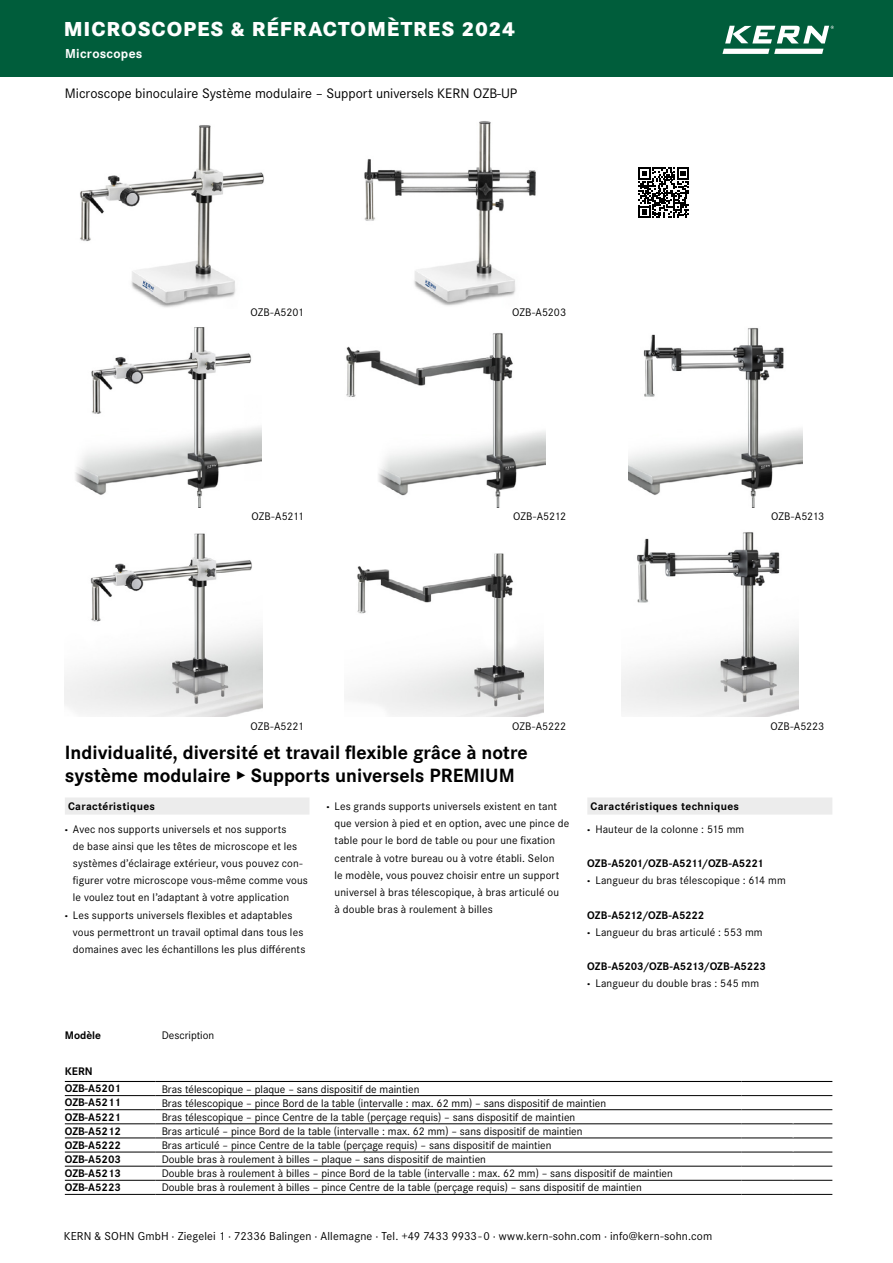
<style>
.page{position:relative;width:893px;height:1263px;background:#fff}
.page>*{position:absolute;margin:0;border:0;box-sizing:border-box;transform-origin:0 0}
.t1{font:800 21px "Corporate S Pro";letter-spacing:.045em;color:#fff}
.t2{font:700 19.95px/22.8px "Corporate S Pro";color:#000}
.t3{font:14.25px "Corporate S Pro";color:#000}
.t4{font:700 13.5px "Corporate S Pro";letter-spacing:.015em;color:#fff}
.t5{font:12px "Corporate S Pro";letter-spacing:.015em;color:#000}
.t6{font:11.4px/17.1px "Corporate S Pro";letter-spacing:.005em;color:#000}
.t7{font:700 11.4px/14.1px "Corporate S Pro";color:#000}
.t8{font:700 11.4px/22.8px "Corporate S Pro";letter-spacing:.03em;color:#000}
.t9{font:11.4px "Corporate S Pro";letter-spacing:-.015em;color:#000}
.s1{font-weight:700}
.s2{font-weight:800}
.s3{font-weight:400}
</style>
<div class="page">
<img style="left:80px;top:125px;width:184px;height:183px">
<img style="left:75px;top:327px;width:186px;height:181px">
<img style="left:65px;top:533px;width:197px;height:183px">
<img style="left:346px;top:333px;width:199px;height:175px">
<img style="left:348px;top:553px;width:195px;height:163px">
<img style="left:364px;top:121px;width:172px;height:185px">
<img style="left:629px;top:328px;width:173px;height:180px">
<img style="left:621px;top:532px;width:177px;height:184px">
<hr style="left:741px;top:1109px;width:91px;height:1px;background:#000">
<hr style="left:741px;top:1138px;width:91px;height:1px;background:#000">
<hr style="left:741px;top:1152px;width:91px;height:1px;background:#000">
<hr style="left:741px;top:1180px;width:91px;height:1px;background:#000">
<hr style="left:65px;top:1109px;width:91px;height:1px;background:#000">
<hr style="left:65px;top:1138px;width:91px;height:1px;background:#000">
<hr style="left:65px;top:1152px;width:91px;height:1px;background:#000">
<hr style="left:65px;top:1180px;width:91px;height:1px;background:#000">
<hr style="left:156px;top:1095px;width:585px;height:1px;background:#000">
<hr style="left:156px;top:1123px;width:585px;height:1px;background:#000">
<hr style="left:156px;top:1166px;width:585px;height:1px;background:#000">
<hr style="left:156px;top:1194px;width:585px;height:1px;background:#000">
<hr style="left:156px;top:1109px;width:585px;height:1px;background:#000">
<hr style="left:156px;top:1138px;width:585px;height:1px;background:#000">
<hr style="left:156px;top:1152px;width:585px;height:1px;background:#000">
<hr style="left:156px;top:1180px;width:585px;height:1px;background:#000">
<hr style="left:65px;top:1081px;width:91px;height:1px;background:#000">
<hr style="left:156px;top:1081px;width:585px;height:1px;background:#000">
<hr style="left:741px;top:1081px;width:91px;height:1px;background:#000">
<hr style="left:741px;top:1095px;width:91px;height:1px;background:#000">
<hr style="left:741px;top:1123px;width:91px;height:1px;background:#000">
<hr style="left:741px;top:1166px;width:91px;height:1px;background:#000">
<hr style="left:741px;top:1194px;width:91px;height:1px;background:#000">
<hr style="left:65px;top:1095px;width:91px;height:1px;background:#000">
<hr style="left:65px;top:1123px;width:91px;height:1px;background:#000">
<hr style="left:65px;top:1166px;width:91px;height:1px;background:#000">
<hr style="left:65px;top:1194px;width:91px;height:1px;background:#000">
<div style="left:65px;top:797px;width:244px;height:17px;background:#ececec"></div>
<div style="left:587px;top:797px;width:245px;height:17px;background:#ececec"></div>
<svg style="left:638px;top:167px;width:51px;height:51px"></svg>
<div style="left:0;top:0;width:893px;height:76px;background:#005d3b"></div>
<svg style="left:722px;top:49px;width:101px;height:5px"></svg>
<svg style="left:725px;top:26px;width:109px;height:17px"></svg>
<h1 class="t1" style="left:64px;top:12px;width:453px">MICROSCOPES &amp; RÉFRACTOMÈTRES 2024</h1>
<p class="t4" style="left:65px;top:43px;width:79px">Microscopes</p>
<p class="t3" style="left:65px;top:83px;width:454px">Microscope binoculaire Système modulaire – Support universels KERN OZB-UP</p>
<p class="t6" style="left:251px;top:302px;width:55px">OZB-A5201</p>
<p class="t6" style="left:512px;top:302px;width:56px">OZB-A5203</p>
<p class="t9" style="left:252px;top:508px;width:54px">OZB-A5211</p>
<p class="t9" style="left:513px;top:508px;width:54px">OZB-A5212</p>
<p class="t6" style="left:251px;top:716px;width:55px">OZB-A5221</p>
<p class="t6" style="left:512px;top:716px;width:55px">OZB-A5222</p>
<h2 class="t2" style="left:65px;top:739px;width:464px">Individualité, diversité et travail flexible grâce à notre système modulaire ▸ Supports universels PREMIUM</h2>
<p class="t9" style="left:771px;top:508px;width:55px">OZB-A5213</p>
<p class="t6" style="left:770px;top:716px;width:55px">OZB-A5223</p>
<p class="t6" style="left:65px;top:794px;width:223px;line-height:22.8px"><span class="s1">Caractéristiques<br></span><span class="s2">·</span> Avec nos supports universels et nos supports</p>
<p class="t6" style="left:73px;top:837px;width:226px">de base ainsi que les têtes de microscope et les</p>
<p class="t6" style="left:73px;top:854px;width:231px">systèmes d’éclairage extérieur, vous pouvez con-</p>
<p class="t6" style="left:73px;top:871px;width:237px">figurer votre microscope vous-même comme vous</p>
<p class="t6" style="left:73px;top:888px;width:218px">le voulez tout en l’adaptant à votre application</p>
<p class="t6" style="left:65px;top:905px;width:229px"><span class="s2">·</span> Les supports universels flexibles et adaptables</p>
<p class="t6" style="left:73px;top:922px;width:232px">vous permettront un travail optimal dans tous les</p>
<p class="t6" style="left:73px;top:939px;width:234px">domaines avec les échantillons les plus différents</p>
<p class="t7" style="left:65px;top:1027px;width:38px">Modèle</p>
<p class="t6" style="left:162px;top:1026px;width:54px">Description</p>
<p class="t6" style="left:335px;top:797px;width:236px;text-indent:-8px"><span class="s2">·</span> Les grands supports universels existent en tant que version à pied et en option, avec une pince de table pour le bord de table ou pour une fixation centrale à votre bureau ou à votre établi. Selon<br>le modèle, vous pouvez choisir entre un support universel à bras télescopique, à bras articulé ou<br>à double bras à roulement à billes</p>
<p class="t8" style="left:587px;top:794px;width:159px">Caractéristiques techniques<br><span class="s2">·</span> <span class="s3">Hauteur de la colonne : 515 mm</span></p>
<p class="t6" style="left:587px;top:854px;width:200px"><span class="s1">OZB-A5201/OZB-A5211/OZB-A5221<br></span><span class="s2">·</span> Langueur du bras télescopique : 614 mm</p>
<p class="t6" style="left:587px;top:905px;width:177px"><span class="s1">OZB-A5212/OZB-A5222<br></span><span class="s2">·</span> Langueur du bras articulé : 553 mm</p>
<p class="t7" style="left:587px;top:956px;width:180px;line-height:17.1px">OZB-A5203/OZB-A5213/OZB-A5223 <span class="s2">·</span> <span class="s3">Langueur du double bras : 545 mm</span></p>
<p class="t7" style="left:65px;top:1062px;width:58px;line-height:17.1px">KERN<br>OZB-A5201</p>
<p class="t7" style="left:65px;top:1095px;width:58px;text-align:justify">OZB-A5211<br>OZB-A5221<br>OZB-A5212<br>OZB-A5222<br>OZB-A5203<br>OZB-A5213<br>OZB-A5223</p>
<p class="t6" style="left:162px;top:1081px;width:513px;line-height:14.1px">Bras télescopique – plaque – sans dispositif de maintien<br>Bras télescopique – pince Bord de la table (intervalle : max. 62 mm) – sans dispositif de maintien<br>Bras télescopique – pince Centre de la table (perçage requis) – sans dispositif de maintien<br>Bras articulé – pince Bord de la table (intervalle : max. 62 mm) – sans dispositif de maintien<br>Bras articulé – pince Centre de la table (perçage requis) – sans dispositif de maintien<br>Double bras à roulement à billes – plaque – sans dispositif de maintien<br>Double bras à roulement à billes – pince Bord de la table (intervalle : max. 62 mm) – sans dispositif de maintien Double bras à roulement à billes – pince Centre de la table (perçage requis) – sans dispositif de maintien</p>
<p class="t5" style="left:64px;top:1227px;width:650px">KERN &amp; SOHN GmbH · Ziegelei 1 · 72336 Balingen · Allemagne · Tel. +49 7433 9933 - 0 · www.kern-sohn.com · info@kern-sohn.com</p>
</div>
